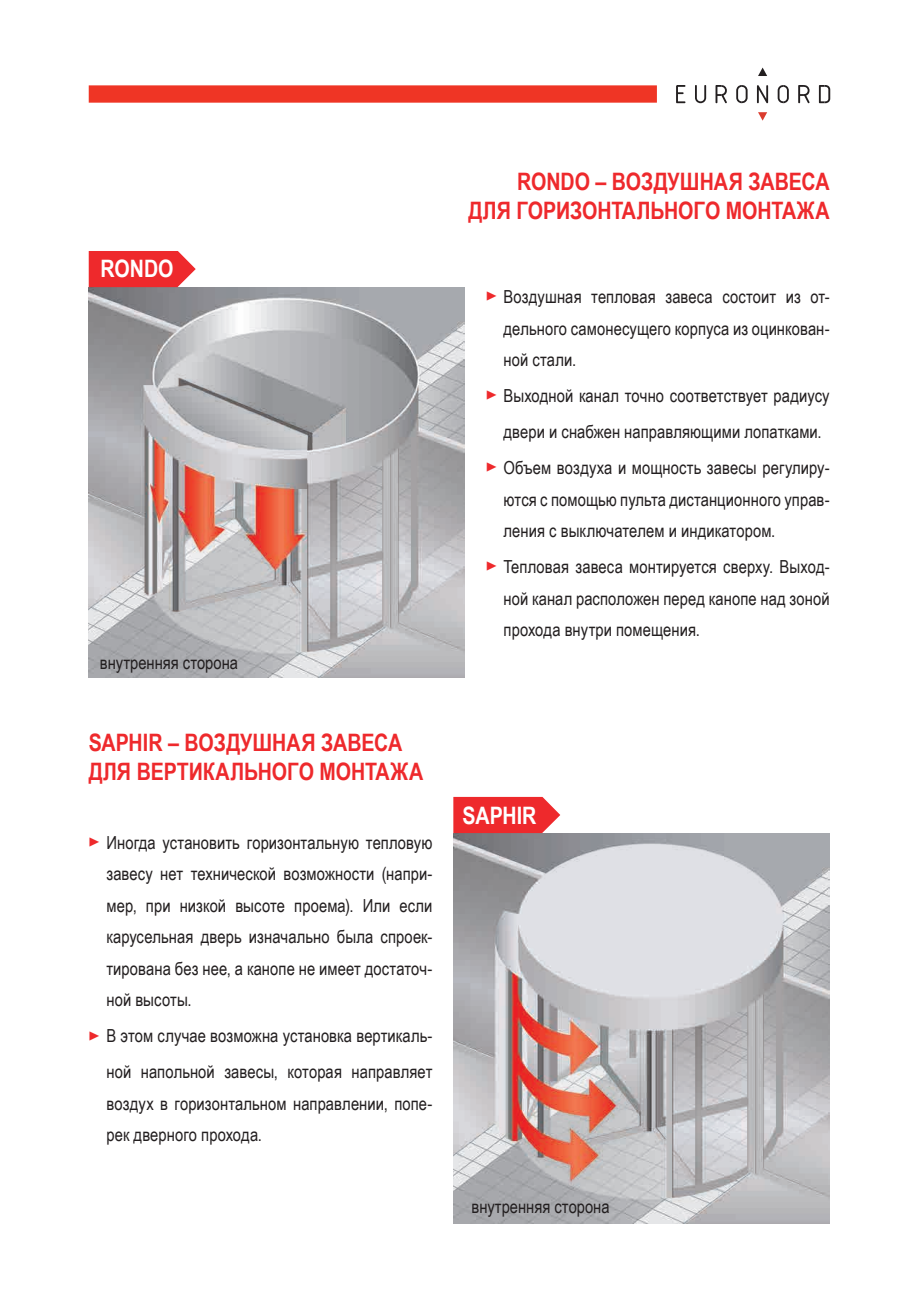
<style>
.page{position:relative;width:919px;height:1289px;background:#fff}
.page>*{position:absolute;margin:0;border:0;box-sizing:border-box;transform-origin:0 0}
.t1{font:700 24px "Arial Narrow";letter-spacing:-.005em;color:#ee292c}
.t2{font:700 24px "Arial Narrow";color:#fff}
.Стиль_абзаца_2{font:18px/31.5px "Arial Narrow";letter-spacing:.005em;color:#231f20;text-align:justify}
.s1{font-family:"Minion Pro";font-size:19.5px;color:#ee292c}
</style>
<div class="page">
<svg style="left:676px;top:85px;width:9px;height:18px"></svg>
<svg style="left:695px;top:85px;width:11px;height:18px"></svg>
<svg style="left:715px;top:85px;width:11px;height:18px"></svg>
<svg style="left:736px;top:85px;width:11px;height:18px"></svg>
<svg style="left:756px;top:85px;width:12px;height:18px"></svg>
<svg style="left:777px;top:85px;width:11px;height:18px"></svg>
<svg style="left:798px;top:85px;width:11px;height:18px"></svg>
<svg style="left:818px;top:85px;width:12px;height:18px"></svg>
<svg style="left:758px;top:68px;width:9px;height:8px"></svg>
<svg style="left:758px;top:112px;width:9px;height:9px"></svg>
<div style="left:89px;top:85px;width:568px;height:18px;background:#ef3525"></div>
<img style="left:453px;top:833px;width:376px;height:389px">
<img style="left:89px;top:287px;width:376px;height:390px">
<svg style="left:89px;top:251px;width:107px;height:36px;background:#ef3b3e"></svg>
<svg style="left:453px;top:797px;width:107px;height:36px;background:#ef3a3d"></svg>
<p class="t2" style="left:101px;top:250px;width:74px">RONDO</p>
<p class="Стиль_абзаца_2" style="left:100px;top:646px;width:140px">внутренняя сторона</p>
<p class="t1" style="left:89px;top:724px;width:315px">SAPHIR – ВОЗДУШНАЯ ЗАВЕСА</p>
<p class="t1" style="left:89px;top:753px;width:336px">ДЛЯ ВЕРТИКАЛЬНОГО МОНТАЖА</p>
<p class="Стиль_абзаца_2" style="left:106px;top:826px;width:327px;text-indent:-18px"><span class="s1">▶</span> Иногда установить горизонтальную тепловую завесу нет технической возможности (напри&shy;мер, при низкой высоте проема). Или если карусельная дверь изначально была спроек&shy;тирована без нее, а канопе не имеет достаточ&shy;ной высоты.</p>
<p class="Стиль_абзаца_2" style="left:88px;top:1017px;width:345px;line-height:36px;text-align:right"><span class="s1">▶</span> В этом случае возможна установка вертикаль&shy;ной напольной завесы, которая направляет</p>
<p class="Стиль_абзаца_2" style="left:106px;top:1087px;width:327px">воздух в горизонтальном направлении, попе&shy;рек дверного прохода.</p>
<p class="t1" style="left:517px;top:163px;width:314px">RONDO – ВОЗДУШНАЯ ЗАВЕСА</p>
<p class="t1" style="left:468px;top:192px;width:362px">ДЛЯ ГОРИЗОНТАЛЬНОГО МОНТАЖА</p>
<p class="Стиль_абзаца_2" style="left:503px;top:280px;width:327px;text-indent:-18px"><span class="s1">▶</span> Воздушная тепловая завеса состоит из от&shy;дельного самонесущего корпуса из оцинкован&shy;ной стали.</p>
<p class="Стиль_абзаца_2" style="left:485px;top:377px;width:345px;line-height:36px;text-align:center"><span class="s1">▶</span> Выходной канал точно соответствует радиусу двери и снабжен направляющими лопатками.</p>
<p class="Стиль_абзаца_2" style="left:503px;top:451px;width:327px;text-indent:-18px"><span class="s1">▶</span> Объем воздуха и мощность завесы регулиру&shy;ются с помощью пульта дистанционного управ&shy;ления с выключателем и индикатором.</p>
<p class="Стиль_абзаца_2" style="left:503px;top:550px;width:327px;text-indent:-18px"><span class="s1">▶</span> Тепловая завеса монтируется сверху. Выход&shy;ной канал расположен перед канопе над зоной прохода внутри помещения.</p>
<p class="t2" style="left:462px;top:797px;width:75px">SAPHIR</p>
<p class="Стиль_абзаца_2" style="left:471px;top:1189px;width:140px">внутренняя сторона</p>
</div>
